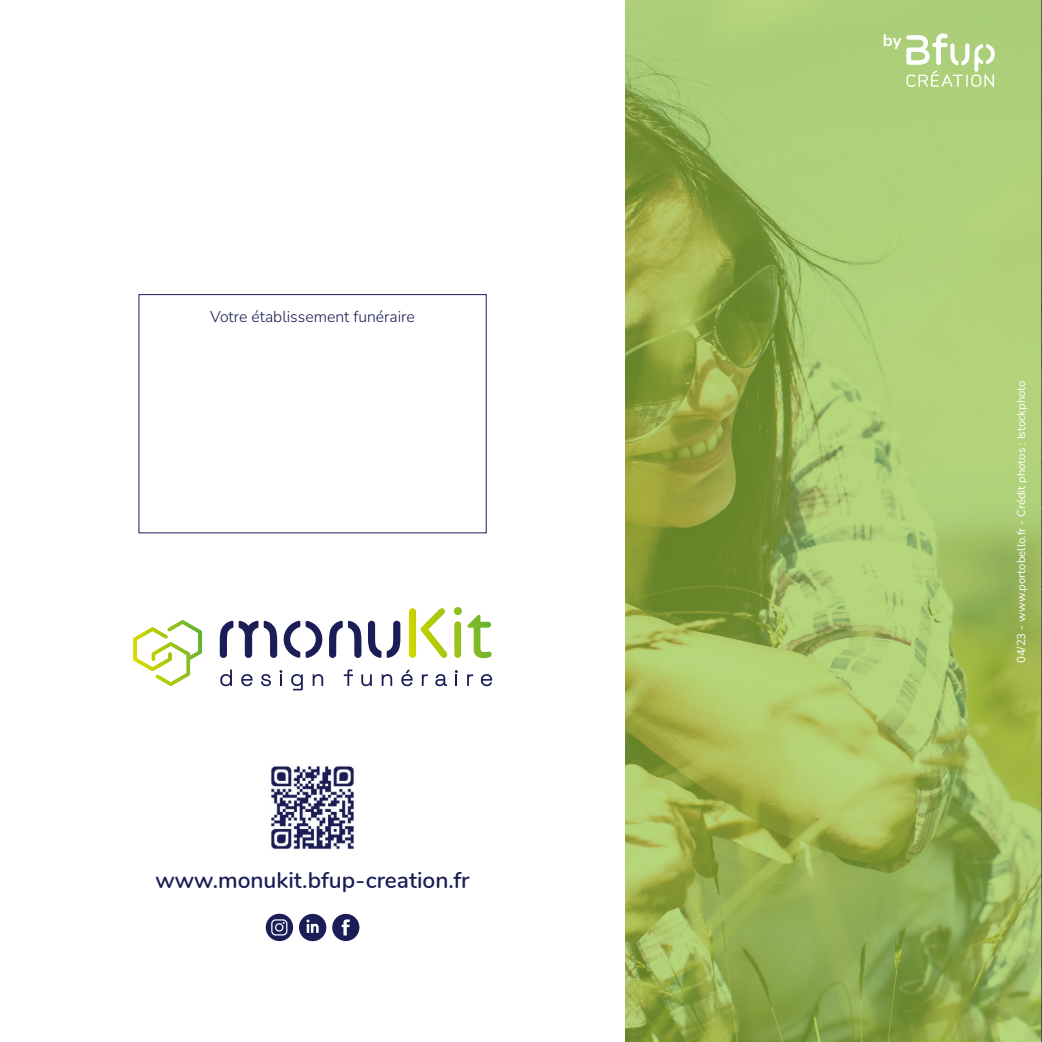
<style>
.page{position:relative;width:1042px;height:1042px;background:#fff}
.page>*{position:absolute;margin:0;border:0;box-sizing:border-box;transform-origin:0 0}
.t1{font:600 22.75px "Nunito";color:#1a1d56}
.t2{font:700 16.8px "Nunito";color:#fff}
.t3{font:300 15.75px "Nunito";color:#1a1d56}
.t4{font:11.38px "Nunito";color:#fff}
</style>
<div class="page">
<svg style="left:625px;top:0;width:416px;height:1042px;background:#9fba5f"></svg>
<svg style="left:453px;top:607px;width:39px;height:51px"></svg>
<svg style="left:220px;top:669px;width:12px;height:17px"></svg>
<svg style="left:241px;top:674px;width:11px;height:12px"></svg>
<svg style="left:261px;top:674px;width:10px;height:12px"></svg>
<svg style="left:279px;top:670px;width:3px;height:16px"></svg>
<svg style="left:291px;top:674px;width:12px;height:16px"></svg>
<svg style="left:313px;top:674px;width:10px;height:12px"></svg>
<svg style="left:344px;top:669px;width:9px;height:17px"></svg>
<svg style="left:361px;top:674px;width:11px;height:12px"></svg>
<svg style="left:382px;top:674px;width:10px;height:12px"></svg>
<svg style="left:401px;top:670px;width:12px;height:16px"></svg>
<svg style="left:422px;top:674px;width:6px;height:12px"></svg>
<svg style="left:435px;top:674px;width:12px;height:12px"></svg>
<svg style="left:455px;top:670px;width:3px;height:16px"></svg>
<svg style="left:467px;top:674px;width:6px;height:12px"></svg>
<svg style="left:481px;top:674px;width:11px;height:12px"></svg>
<svg style="left:368px;top:621px;width:13px;height:37px"></svg>
<svg style="left:387px;top:621px;width:13px;height:37px"></svg>
<svg style="left:329px;top:621px;width:32px;height:37px"></svg>
<svg style="left:220px;top:621px;width:13px;height:37px"></svg>
<svg style="left:264px;top:621px;width:13px;height:37px"></svg>
<svg style="left:239px;top:621px;width:19px;height:37px"></svg>
<svg style="left:284px;top:620px;width:16px;height:38px"></svg>
<svg style="left:306px;top:621px;width:16px;height:37px"></svg>
<svg style="left:409px;top:608px;width:38px;height:50px"></svg>
<svg style="left:133px;top:620px;width:69px;height:66px"></svg>
<div style="left:266px;top:914px;width:27px;height:27px;background:#1a1d56;border-radius:14px"></div>
<svg style="left:332px;top:914px;width:27px;height:27px"></svg>
<svg style="left:271px;top:919px;width:16px;height:16px"></svg>
<svg style="left:299px;top:914px;width:27px;height:27px"></svg>
<svg style="left:906px;top:33px;width:89px;height:54px"></svg>
<img style="left:270px;top:764px;width:86px;height:86px">
<h3 class="t3" style="left:210px;top:310px;width:206px">Votre établissement funéraire</h3>
<h1 class="t1" style="left:156px;top:870px;width:315px">www.monukit.bfup-creation.fr</h1>
<h2 class="t2" style="left:883px;top:30px;width:20px">by</h2>
<p class="t4" style="left:1016px;top:663px;width:284px;rotate:-90deg">04/23 - www.portobello.fr - Crédit photos : Istockphoto</p>
</div>
